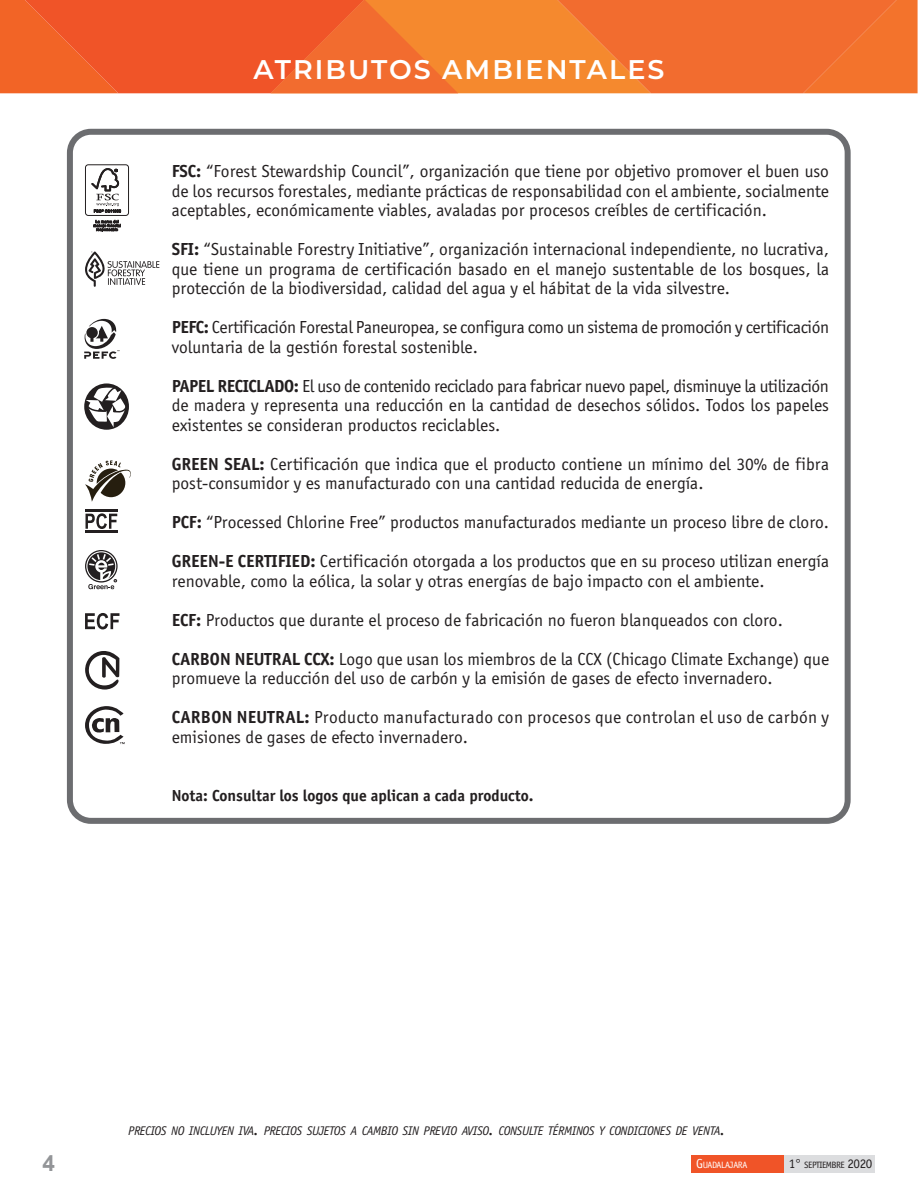
<style>
.page{position:relative;width:918px;height:1188px;background:#fff}
.page>*{position:absolute;margin:0;border:0;box-sizing:border-box;transform-origin:0 0}
.Texto_negritas{font:600 27px "Montserrat";letter-spacing:.075em;color:#fff}
.t1{font:700 22.5px "Arial";color:#939598}
.t2{font:18px/19.5px "Officina Sans EF";color:#231f20;text-align:justify}
.t3{font:18px/19.5px "Officina Sans EF";letter-spacing:-.02em;color:#231f20}
.t4{font:18px "Officina Sans EF";letter-spacing:.02em;color:#231f20}
.t5{font:700 16.5px "Officina Sans EF";color:#231f20}
.t6{font:italic 12.6px "Officina Sans Std";letter-spacing:-.035em;color:#231f20}
.t7{font:9.45px "Officina Sans EF";letter-spacing:-.045em;color:#231f20}
.t8{font:9.45px "Officina Sans EF";letter-spacing:-.045em;color:#fff}
.s1{font-weight:700}
.s2{font-size:18px}
.s3{font-size:13.5px}
</style>
<div class="page">
<div style="left:692px;top:1155px;width:95px;height:17px;background:#f05428"></div>
<div style="left:784px;top:1155px;width:91px;height:17px;background:#dcdddf"></div>
<svg style="left:0;top:0;width:918px;height:93px;background:#f26b2c"></svg>
<div style="left:67px;top:129px;width:784px;height:695px;border:6px solid #6c6d70;border-radius:21px"></div>
<svg style="left:85px;top:251px;width:74px;height:36px"></svg>
<div style="left:85px;top:165px;width:44px;height:51px;border:1px solid #231f20;border-radius:3px"></div>
<svg style="left:91px;top:168px;width:30px;height:45px"></svg>
<svg style="left:93px;top:220px;width:28px;height:12px"></svg>
<svg style="left:84px;top:319px;width:35px;height:40px"></svg>
<svg style="left:84px;top:383px;width:45px;height:47px"></svg>
<svg style="left:86px;top:387px;width:42px;height:40px"></svg>
<svg style="left:85px;top:460px;width:46px;height:42px"></svg>
<svg style="left:86px;top:513px;width:31px;height:16px"></svg>
<hr style="left:85px;top:510px;width:33px;height:2px;background:#231f20">
<hr style="left:85px;top:531px;width:32px;height:2px;background:#231f20">
<svg style="left:85px;top:550px;width:33px;height:39px"></svg>
<svg style="left:85px;top:613px;width:34px;height:16px"></svg>
<svg style="left:85px;top:651px;width:35px;height:39px"></svg>
<svg style="left:85px;top:706px;width:40px;height:38px"></svg>
<p class="Texto_negritas" style="left:254px;top:51px;width:412px">ATRIBUTOS AMBIENTALES</p>
<p class="t2" style="left:172px;top:162px;width:659px"><span class="s1">FSC:</span> “Forest Stewardship Council”, organización que tiene por objetivo promover el buen uso de los recursos forestales, mediante prácticas de responsabilidad con el ambiente, socialmente aceptables, económicamente viables, avaladas por procesos creíbles de certificación.</p>
<p class="t2" style="left:172px;top:240px;width:659px"><span class="s1">SFI:</span> “Sustainable Forestry Initiative”, organización internacional independiente, no lucrativa, que tiene un programa de certificación basado en el manejo sustentable de los bosques, la protección de la biodiversidad, calidad del agua y el hábitat de la vida silvestre.</p>
<p class="t3" style="left:172px;top:318px;width:659px"><span class="s1">PEFC:</span> Certificación Forestal Paneuropea, se configura como un sistema de promoción y certificación voluntaria de la gestión forestal sostenible.</p>
<p class="t2" style="left:172px;top:376px;width:659px"><span class="s1">PAPEL RECICLADO:</span> El uso de contenido reciclado para fabricar nuevo papel, disminuye la utilización de madera y representa una reducción en la cantidad de desechos sólidos. Todos los papeles existentes se consideran productos reciclables.</p>
<p class="t2" style="left:172px;top:454px;width:659px"><span class="s1">GREEN SEAL:</span> Certificación que indica que el producto contiene un mínimo del 30% de fibra post-consumidor y es manufacturado con una cantidad reducida de energía.</p>
<p class="t2" style="left:172px;top:513px;width:659px"><span class="s1">PCF:</span> “Processed Chlorine Free” productos manufacturados mediante un proceso libre de cloro.</p>
<p class="t2" style="left:172px;top:552px;width:659px"><span class="s1">GREEN-E CERTIFIED:</span> Certificación otorgada a los productos que en su proceso utilizan energía renovable, como la eólica, la solar y otras energías de bajo impacto con el ambiente.</p>
<p class="t2" style="left:172px;top:610px;width:613px"><span class="s1">ECF:</span> Productos que durante el proceso de fabricación no fueron blanqueados con cloro.</p>
<p class="t2" style="left:172px;top:649px;width:659px"><span class="s1">CARBON NEUTRAL CCX:</span> Logo que usan los miembros de la CCX (Chicago Climate Exchange) que promueve la reducción del uso de carbón y la emisión de gases de efecto invernadero.</p>
<p class="t4" style="left:172px;top:707px;width:659px"><span class="s1">CARBON NEUTRAL:</span> Producto manufacturado con procesos que controlan el uso de carbón y</p>
<p class="t2" style="left:172px;top:727px;width:298px">emisiones de gases de efecto invernadero.</p>
<p class="t5" style="left:172px;top:786px;width:363px">Nota: Consultar los logos que aplican a cada producto.</p>
<p class="t1" style="left:43px;top:1148px;width:14px">4</p>
<p class="t6" style="left:128px;top:1124px;width:599px">PRECIOS NO INCLUYEN IVA<span class="s2">.</span> PRECIOS SUJETOS A CAMBIO SIN PREVIO AVISO<span class="s2">.</span> CONSULTE TÉRMINOS Y CONDICIONES DE VENTA<span class="s2">.</span></p>
<p class="t8" style="left:696px;top:1159px;width:53px"><span class="s3">G</span>UADALAJARA</p>
<p class="t7" style="left:789px;top:1159px;width:85px"><span class="s3">1°</span> SEPTIEMBRE <span class="s3">2020</span></p>
</div>
